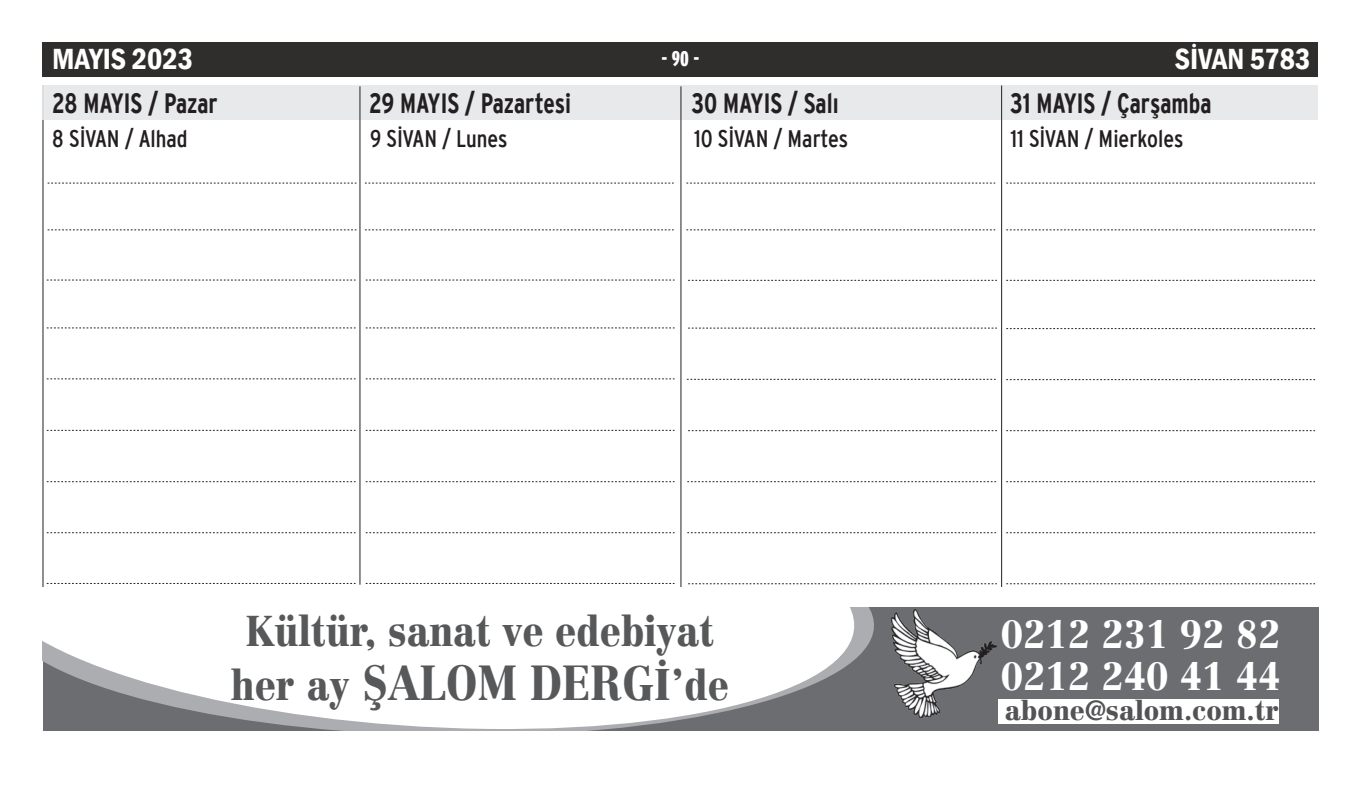
<style>
.page{position:relative;width:1361px;height:808px;background:#fff}
.page>*{position:absolute;margin:0;border:0;box-sizing:border-box;transform-origin:0 0}
.t1{font:900 48px "Centennial";color:#57585a;scale:.88 1}
.t2{font:900 42px "Centennial";color:#57585a;scale:.88 1}
.t3{font:900 39px/42px "Centennial";color:#fff;scale:.91 1}
.t4{font:600 condensed 30px "Franklin Gothic";color:#fff}
.t5{font:27.9px "Interstate TRUN Bol Con";color:#231f20;scale:.9 1}
.t6{font:900 27px "Centennial";color:#535355}
.t7{font:24px "Interstate TRUN Reg Con";color:#231f20}
.t8{font:21px "Interstate TRUN Bla Com";color:#fff;scale:1.1 1}
.s1{font-size:42px}
.s2{font-size:43.2px}
</style>
<div class="page">
<hr style="left:42px;top:85px;width:1px;height:542px;background:#231f20">
<div style="left:43px;top:43px;width:1275px;height:34px;background:#302d2d"></div>
<div style="left:43px;top:85px;width:1275px;height:34px;background:#e6e7e9"></div>
<hr style="left:359px;top:86px;width:1px;height:499px;background:#231f20">
<hr style="left:680px;top:86px;width:1px;height:637px;background:#231f20">
<hr style="left:1001px;top:85px;width:1px;height:638px;background:#231f20">
<svg style="left:47px;top:327px;width:308px;height:1px"></svg>
<svg style="left:47px;top:279px;width:308px;height:2px"></svg>
<svg style="left:47px;top:378px;width:308px;height:1px"></svg>
<svg style="left:688px;top:328px;width:309px;height:1px"></svg>
<svg style="left:687px;top:379px;width:308px;height:1px"></svg>
<svg style="left:47px;top:430px;width:308px;height:1px"></svg>
<svg style="left:47px;top:583px;width:308px;height:1px"></svg>
<svg style="left:366px;top:327px;width:308px;height:1px"></svg>
<svg style="left:366px;top:279px;width:308px;height:2px"></svg>
<svg style="left:366px;top:378px;width:308px;height:1px"></svg>
<svg style="left:366px;top:430px;width:308px;height:1px"></svg>
<svg style="left:366px;top:583px;width:308px;height:1px"></svg>
<svg style="left:688px;top:280px;width:309px;height:1px"></svg>
<svg style="left:688px;top:430px;width:309px;height:1px"></svg>
<svg style="left:687px;top:481px;width:309px;height:1px"></svg>
<svg style="left:47px;top:481px;width:308px;height:1px"></svg>
<svg style="left:687px;top:532px;width:309px;height:1px"></svg>
<svg style="left:47px;top:532px;width:308px;height:1px"></svg>
<svg style="left:688px;top:583px;width:309px;height:1px"></svg>
<svg style="left:1006px;top:280px;width:309px;height:1px"></svg>
<svg style="left:1006px;top:328px;width:309px;height:1px"></svg>
<svg style="left:1006px;top:379px;width:309px;height:1px"></svg>
<svg style="left:1006px;top:430px;width:309px;height:1px"></svg>
<svg style="left:1006px;top:183px;width:309px;height:1px"></svg>
<svg style="left:686px;top:183px;width:309px;height:1px"></svg>
<svg style="left:365px;top:183px;width:309px;height:1px"></svg>
<svg style="left:48px;top:183px;width:308px;height:1px"></svg>
<svg style="left:1006px;top:481px;width:309px;height:1px"></svg>
<svg style="left:366px;top:481px;width:308px;height:1px"></svg>
<svg style="left:1006px;top:229px;width:309px;height:1px"></svg>
<svg style="left:686px;top:229px;width:309px;height:1px"></svg>
<svg style="left:365px;top:229px;width:309px;height:1px"></svg>
<svg style="left:48px;top:229px;width:308px;height:1px"></svg>
<svg style="left:1006px;top:532px;width:309px;height:1px"></svg>
<svg style="left:366px;top:532px;width:308px;height:1px"></svg>
<svg style="left:1006px;top:583px;width:309px;height:1px"></svg>
<div style="left:35px;top:587px;width:1292px;height:147px;background:#fff"></div>
<div style="left:43px;top:607px;width:1275px;height:124px;background:#6c6d70"></div>
<svg style="left:43px;top:607px;width:831px;height:124px;background:#e2e2e3"></svg>
<img style="left:892px;top:609px;width:104px;height:109px">
<div style="left:999px;top:700px;width:280px;height:24px;background:#fff"></div>
<p class="t4" style="left:52px;top:39px;width:142px">MAYIS 2023</p>
<p class="t4" style="left:1175px;top:39px;width:137px">SİVAN 5783</p>
<p class="t8" style="left:661px;top:47px;width:36px">- 90 -</p>
<p class="t5" style="left:52px;top:88px;width:185px">28 MAYIS / Pazar</p>
<p class="t7" style="left:52px;top:125px;width:137px">8 SİVAN / Alhad</p>
<p class="t5" style="left:369px;top:88px;width:226px">29 MAYIS / Pazartesi</p>
<p class="t7" style="left:370px;top:125px;width:139px">9 SİVAN / Lunes</p>
<p class="t5" style="left:691px;top:88px;width:165px">30 MAYIS / Salı</p>
<p class="t7" style="left:694px;top:125px;width:156px">10 SİVAN / Martes</p>
<p class="t5" style="left:1010px;top:88px;width:225px">31 MAYIS / Çarşamba</p>
<p class="t7" style="left:1010px;top:125px;width:174px">11 SİVAN / Mierkoles</p>
<h2 class="t2" style="left:246px;top:605px;width:534px">Kültür, sanat ve edebiyat</h2>
<h1 class="t1" style="left:231px;top:653px;width:568px"><span class="s1">her ay</span> ŞALOM DERG<span class="s2">I</span><span class="s1">’de</span></h1>
<h3 class="t3" style="left:1001px;top:612px;width:309px">0212 231 92 82<br>0212 240 41 44</h3>
<p class="t6" style="left:1005px;top:694px;width:276px">abone@salom.com.tr</p>
</div>
